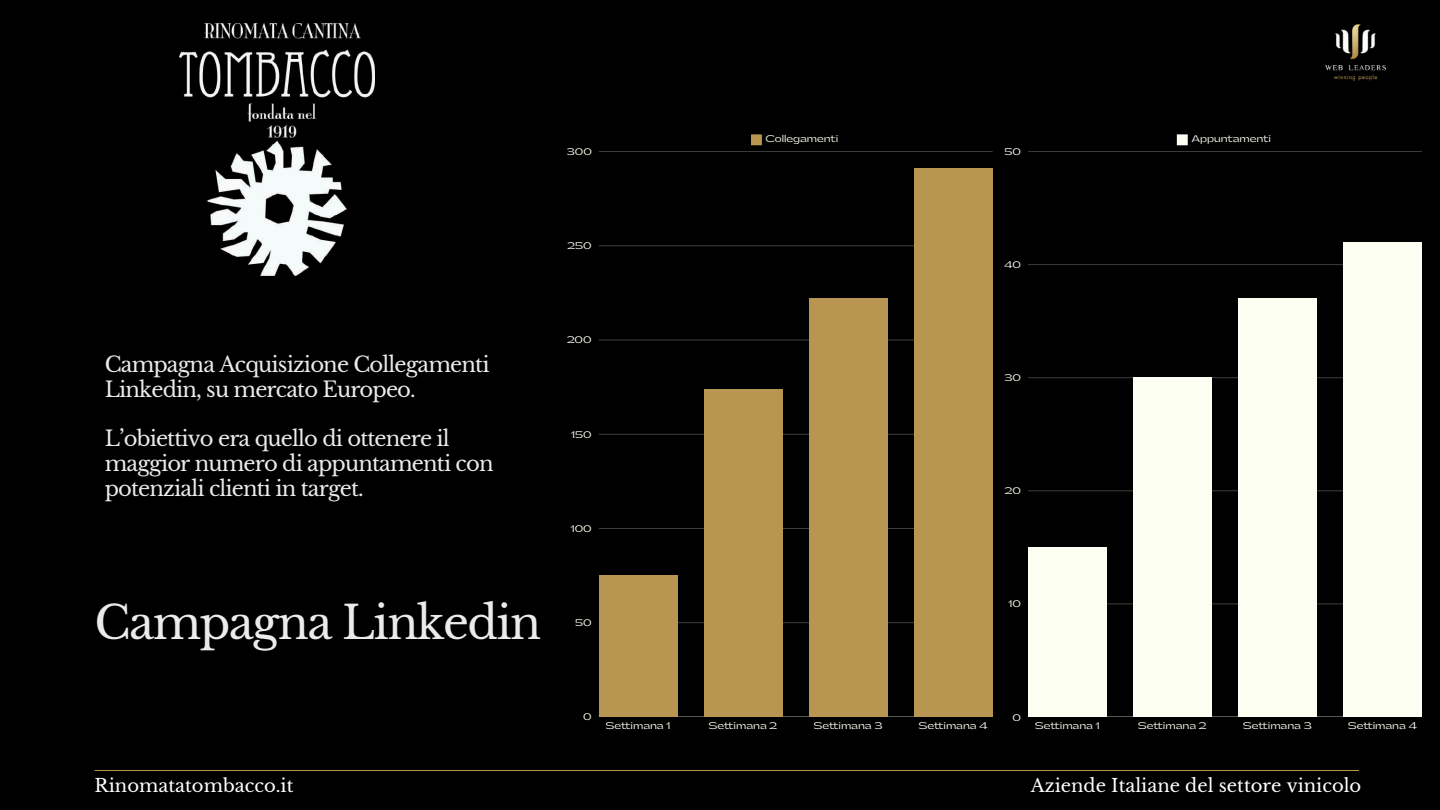
<style>
.page{position:relative;width:1440px;height:810px;background:#000}
.page>*{position:absolute;margin:0;border:0;box-sizing:border-box;transform-origin:0 0}
.t1{font:45.2px "Libre Baskerville";letter-spacing:-.035em;color:#ebebeb}
.t2{font:21.1px/24.8px "Libre Baskerville";letter-spacing:-.04em;color:#ebebeb}
.t3{font:18px "Libre Baskerville";color:#fff}
.t4{font:9.1px "Gatwick";letter-spacing:-.005em;color:#fcfef1}
</style>
<div class="page">
<img style="left:179px;top:23px;width:196px;height:253px">
<svg style="left:751px;top:134px;width:11px;height:11px"></svg>
<hr style="left:599px;top:623px;width:394px;height:1px;background:#0c0c0c">
<hr style="left:599px;top:528px;width:394px;height:1px;background:#3d3d3a">
<hr style="left:599px;top:434px;width:394px;height:1px;background:#2f2f2d">
<hr style="left:599px;top:340px;width:394px;height:1px;background:#20201f">
<hr style="left:599px;top:246px;width:394px;height:1px;background:#111">
<div style="left:599px;top:576px;width:79px;height:141px;background:#b99552"></div>
<div style="left:704px;top:389px;width:79px;height:328px;background:#b99552"></div>
<div style="left:809px;top:299px;width:79px;height:418px;background:#b99552"></div>
<div style="left:914px;top:169px;width:79px;height:548px;background:#b99552"></div>
<hr style="left:95px;top:770px;width:1264px;height:1px;background:#b99552">
<img style="left:1325px;top:24px;width:61px;height:57px">
<svg style="left:1177px;top:134px;width:11px;height:11px"></svg>
<hr style="left:1028px;top:604px;width:394px;height:1px;background:#161615">
<hr style="left:1028px;top:491px;width:394px;height:1px;background:#111">
<hr style="left:1028px;top:378px;width:394px;height:1px;background:#0c0c0c">
<hr style="left:1028px;top:264px;width:394px;height:1px;background:#363633">
<div style="left:1028px;top:547px;width:79px;height:170px;background:#fcfef1"></div>
<div style="left:1133px;top:378px;width:79px;height:339px;background:#fcfef1"></div>
<div style="left:1238px;top:299px;width:79px;height:418px;background:#fcfef1"></div>
<div style="left:1343px;top:242px;width:79px;height:475px;background:#fcfef1"></div>
<p class="t4" style="left:567px;top:147px;width:27px">300</p>
<p class="t4" style="left:765px;top:135px;width:74px">Collegamenti</p>
<p class="t4" style="left:1004px;top:147px;width:18px">50</p>
<p class="t4" style="left:1192px;top:135px;width:81px">Appuntamenti</p>
<p class="t2" style="left:105px;top:352px;width:386px">Campagna Acquisizione Collegamenti<br>Linkedin, su mercato Europeo.</p>
<p class="t2" style="left:105px;top:427px;width:390px">L’obiettivo era quello di ottenere il maggior numero di appuntamenti con potenziali clienti in target.</p>
<p class="t4" style="left:568px;top:241px;width:26px">250</p>
<p class="t4" style="left:567px;top:336px;width:26px">200</p>
<p class="t4" style="left:571px;top:430px;width:22px">150</p>
<p class="t4" style="left:571px;top:524px;width:22px">100</p>
<p class="t4" style="left:1004px;top:260px;width:18px">40</p>
<p class="t4" style="left:1004px;top:373px;width:18px">30</p>
<p class="t4" style="left:1005px;top:487px;width:18px">20</p>
<h1 class="t1" style="left:95px;top:596px;width:448px">Campagna Linkedin</h1>
<p class="t4" style="left:575px;top:618px;width:18px">50</p>
<p class="t4" style="left:1009px;top:600px;width:14px">10</p>
<p class="t4" style="left:583px;top:713px;width:10px">0</p>
<p class="t4" style="left:605px;top:721px;width:67px">Settimana 1</p>
<p class="t4" style="left:709px;top:721px;width:70px">Settimana 2</p>
<p class="t4" style="left:813px;top:721px;width:71px">Settimana 3</p>
<p class="t4" style="left:918px;top:721px;width:71px">Settimana 4</p>
<p class="t4" style="left:1013px;top:713px;width:10px">0</p>
<p class="t4" style="left:1035px;top:721px;width:67px">Settimana 1</p>
<p class="t4" style="left:1138px;top:721px;width:70px">Settimana 2</p>
<p class="t4" style="left:1243px;top:721px;width:71px">Settimana 3</p>
<p class="t4" style="left:1348px;top:721px;width:71px">Settimana 4</p>
<p class="t3" style="left:95px;top:774px;width:200px">Rinomatatombacco.it</p>
<p class="t3" style="left:1031px;top:774px;width:332px">Aziende Italiane del settore vinicolo</p>
</div>
